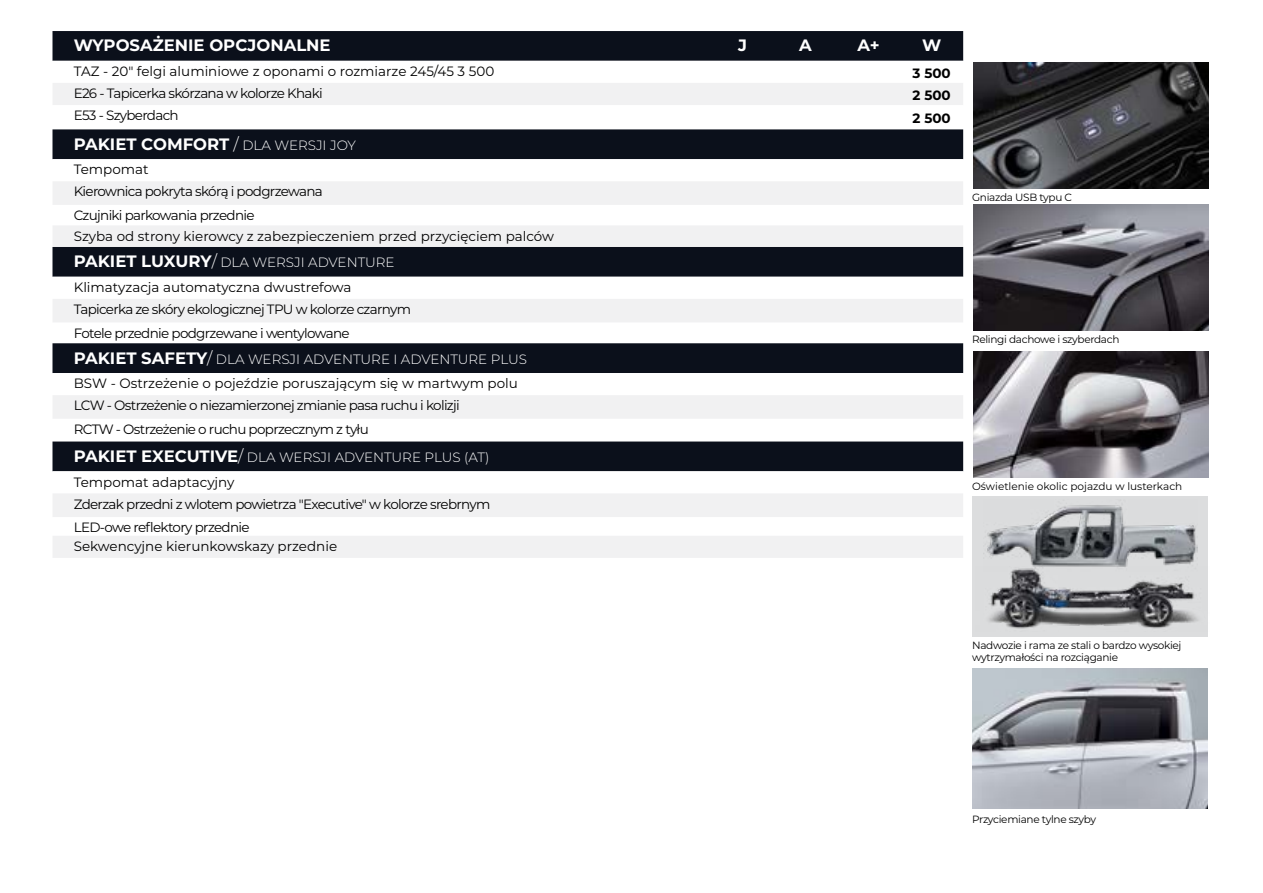
<style>
.page{position:relative;width:1263px;height:893px;background:#fff}
.page>*{position:absolute;margin:0;border:0;box-sizing:border-box;transform-origin:0 0}
.t1{font:700 16.5px "Montserrat";color:#fff}
.t2{font:13.5px/23.5px "Montserrat";letter-spacing:-.05em;color:#000}
.t3{font:13.5px/24.8px "Montserrat";color:#000}
.t4{font:13.5px/20.5px "Montserrat";letter-spacing:-.01em;color:#000}
.t5{font:300 13.5px/24.8px "Montserrat";color:#fff}
.t6{font:700 13.5px "Montserrat";color:#000}
.t7{font:10.5px/12.6px "Montserrat";letter-spacing:-.03em;color:#000}
.t8{font:10.5px "Montserrat";color:#000}
.s1{font-weight:300}
.s2{font-weight:300;font-size:13.5px}
.s3{font-weight:700;font-size:16.5px;color:#fff}
.s4{font-weight:300;font-size:16.5px;color:#fff}
.s5{font-weight:300;color:#fff}
.s6{font-weight:700;font-size:16.5px}
.s7{font-size:16.5px}
.s8{font-weight:400;color:#000}
</style>
<div class="page">
<img style="left:973px;top:205px;width:236px;height:126px">
<img style="left:973px;top:63px;width:236px;height:125px">
<img style="left:973px;top:352px;width:236px;height:126px">
<img style="left:972px;top:668px;width:235px;height:141px">
<div style="left:972px;top:496px;width:235px;height:140px;background:#dcddde"></div>
<img style="left:989px;top:566px;width:219px;height:65px">
<img style="left:983px;top:505px;width:214px;height:67px">
<div style="left:52px;top:31px;width:911px;height:30px;background:#0b101b"></div>
<div style="left:53px;top:83px;width:910px;height:22px;background:#f1f1f2"></div>
<div style="left:52px;top:129px;width:911px;height:30px;background:#0b101b"></div>
<svg style="left:53px;top:182px;width:910px;height:65px;fill:#f1f1f2"></svg>
<div style="left:52px;top:247px;width:911px;height:30px;background:#0b101b"></div>
<div style="left:53px;top:299px;width:910px;height:23px;background:#f1f1f2"></div>
<div style="left:52px;top:343px;width:911px;height:30px;background:#0b101b"></div>
<div style="left:53px;top:395px;width:910px;height:24px;background:#f1f1f2"></div>
<div style="left:52px;top:441px;width:911px;height:30px;background:#0b101b"></div>
<svg style="left:52px;top:471px;width:911px;height:1px"></svg>
<svg style="left:53px;top:494px;width:910px;height:64px;fill:#f1f1f2"></svg>
<p class="t1" style="left:74px;top:34px;width:258px">WYPOSAŻENIE OPCJONALNE</p>
<p class="t1" style="left:738px;top:34px;width:10px">J</p>
<p class="t1" style="left:799px;top:34px;width:14px">A</p>
<p class="t1" style="left:857px;top:34px;width:24px">A+</p>
<p class="t1" style="left:922px;top:34px;width:21px">W</p>
<p class="t3" style="left:74px;top:58px;width:422px">TAZ - 20" felgi aluminiowe z oponami o rozmiarze 245/45 3 500</p>
<p class="t6" style="left:912px;top:64px;width:40px">3 500</p>
<p class="t2" style="left:74px;top:81px;width:251px">E26 - Tapicerka skórzana w kolorze Khaki</p>
<p class="t6" style="left:912px;top:86px;width:40px">2 500</p>
<p class="t2" style="left:74px;top:103px;width:106px">E53 - Szyberdach</p>
<p class="t6" style="left:912px;top:108px;width:40px">2 500</p>
<p class="t1" style="left:74px;top:132px;width:284px">PAKIET COMFORT <span class="s1">/</span> <span class="s2">DLA WERSJI JOY</span></p>
<p class="t2" style="left:74px;top:158px;width:251px;line-height:22px">Tempomat<br>Kierownica pokryta skórą i podgrzewana</p>
<p class="t4" style="left:74px;top:205px;width:482px">Czujniki parkowania przednie<br>Szyba od strony kierowcy z zabezpieczeniem przed przycięciem palców</p>
<p class="t3" style="left:74px;top:250px;width:322px"><span class="s3">PAKIET LUXURY</span><span class="s4">/</span> <span class="s5">DLA WERSJI ADVENTURE<br></span>Klimatyzacja automatyczna dwustrefowa</p>
<p class="t2" style="left:74px;top:297px;width:339px">Tapicerka ze skóry ekologicznej TPU w kolorze czarnym<br>Fotele przednie podgrzewane i wentylowane</p>
<p class="t3" style="left:74px;top:346px;width:455px"><span class="s3">PAKIET SAFETY</span><span class="s4">/</span> <span class="s5">DLA WERSJI ADVENTURE I ADVENTURE PLUS<br></span>BSW - Ostrzeżenie o pojeździe poruszającym się w martwym polu</p>
<p class="t2" style="left:74px;top:393px;width:388px">LCW - Ostrzeżenie o niezamierzonej zmianie pasa ruchu i kolizji<br>RCTW - Ostrzeżenie o ruchu poprzecznym z tyłu</p>
<p class="t5" style="left:74px;top:444px;width:417px"><span class="s6">PAKIET EXECUTIVE</span><span class="s7">/</span> DLA WERSJI ADVENTURE PLUS (AT)<br><span class="s8">Tempomat adaptacyjny</span></p>
<p class="t2" style="left:74px;top:492px;width:418px">Zderzak przedni z wlotem powietrza "Executive" w kolorze srebrnym<br>LED-owe reflektory przednie</p>
<p class="t3" style="left:74px;top:533px;width:265px">Sekwencyjne kierunkowskazy przednie</p>
<p class="t7" style="left:972px;top:191px;width:102px">Gniazda USB typu C</p>
<p class="t7" style="left:972px;top:333px;width:149px">Relingi dachowe i szyberdach</p>
<p class="t8" style="left:972px;top:479px;width:212px">Oświetlenie okolic pojazdu w lusterkach</p>
<p class="t7" style="left:972px;top:638px;width:211px">Nadwozie i rama ze stali o bardzo wysokiej wytrzymałości na rozciąganie</p>
<p class="t7" style="left:972px;top:812px;width:126px">Przyciemiane tylne szyby</p>
</div>
